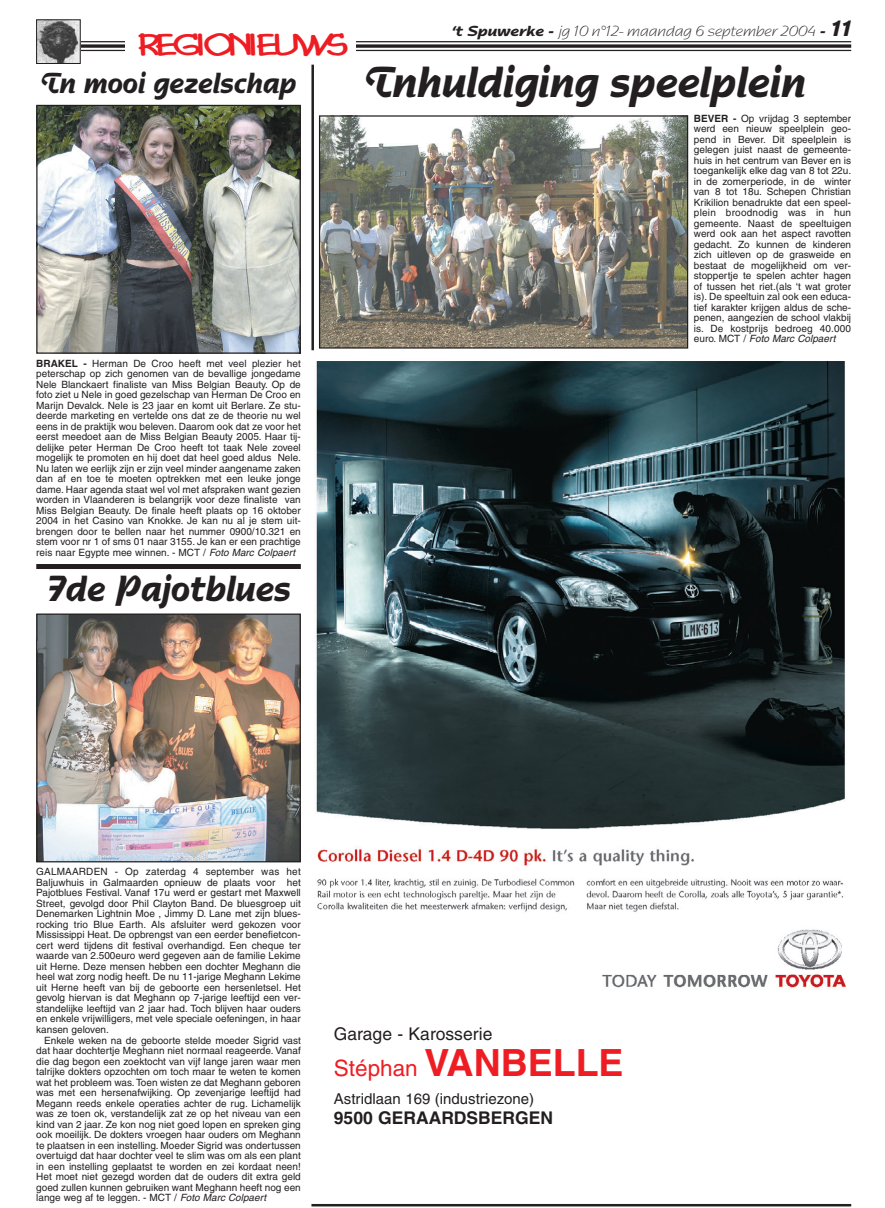
<style>
.page{position:relative;width:885px;height:1208px;background:#fff}
.page>*{position:absolute;margin:0;border:0;box-sizing:border-box;transform-origin:0 0}
.t1{font:700 45px "Nadianne";color:#231f20;scale:.85 1}
.t2{font:700 37.5px "Helvetica";color:#ee1d23}
.t3{font:700 37.5px "Nadianne";color:#231f20;scale:.85 1}
.t4{font:700 30px "Nadianne";color:#231f20;scale:.85 1}
.t5{font:30px "Cosmic";letter-spacing:-.06em;color:#ee1d23;scale:1.5 1}
.t6{font:700 17.5px "Helvetica";color:#231f20}
.t7{font:17.5px "Helvetica";color:#231f20}
.t8{font:15px "Nadianne";color:#231f20}
.t9{font:15px "Helvetica";color:#231f20}
.t10{font:10px/10.5px "Helvetica";color:#231f20;text-align:justify}
.s1{font-weight:700}
.s2{font-style:italic}
.s3{font-weight:700;font-size:22.5px}
.s4{font-weight:400;font-size:22.5px}
</style>
<div class="page">
<hr style="left:36px;top:41px;width:815px;height:1px;background:#231f20">
<svg style="left:81px;top:44px;width:770px;height:4px"></svg>
<hr style="left:36px;top:50px;width:815px;height:1px;background:#231f20">
<img style="left:38px;top:21px;width:41px;height:41px">
<div style="left:36px;top:19px;width:45px;height:45px;border:1px solid #231f20"></div>
<div style="left:125px;top:27px;width:230px;height:37px;background:#fff"></div>
<img style="left:316px;top:362px;width:531px;height:628px">
<img style="left:321px;top:117px;width:365px;height:229px">
<div style="left:319px;top:115px;width:369px;height:233px;border:1px solid #231f20"></div>
<hr style="left:311px;top:65px;width:3px;height:285px;background:#231f20">
<img style="left:38px;top:107px;width:261px;height:245px">
<div style="left:36px;top:105px;width:265px;height:249px;border:1px solid #231f20"></div>
<div style="left:36px;top:564px;width:265px;height:5px;background:#231f20"></div>
<img style="left:38px;top:615px;width:261px;height:245px">
<div style="left:36px;top:613px;width:265px;height:249px;border:1px solid #231f20"></div>
<hr style="left:311px;top:1203px;width:540px;height:3px;background:#231f20">
<h3 class="t5" style="left:136px;top:27px;width:141px">REGIONIEUWS</h3>
<h3 class="t4" style="left:41px;top:73px;width:303px">Tn mooi gezelschap</h3>
<p class="t10" style="left:36px;top:359px;width:266px"><span class="s1">BRAKEL -</span> Herman De Croo heeft met veel plezier het peterschap op zich genomen van de bevallige jongedame Nele Blanckaert finaliste van Miss Belgian Beauty. Op de foto ziet u Nele in goed gezelschap van Herman De Croo en Marijn Devalck. Nele is 23 jaar en komt uit Berlare. Ze stu&shy;deerde marketing en vertelde ons dat ze de theorie nu wel eens in de praktijk wou beleven. Daarom ook dat ze voor het eerst meedoet aan de Miss Belgian Beauty 2005. Haar tij&shy;delijke peter Herman De Croo heeft tot taak Nele zoveel mogelijk te promoten en hij doet dat heel goed aldus Nele.<br>Nu laten we eerlijk zijn er zijn veel minder aangename zaken dan af en toe te moeten optrekken met een leuke jonge dame. Haar agenda staat wel vol met afspraken want gezien worden in Vlaanderen is belangrijk voor deze finaliste van Miss Belgian Beauty. De finale heeft plaats op 16 oktober 2004 in het Casino van Knokke. Je kan nu al je stem uit&shy;brengen door te bellen naar het nummer 0900/10.321 en stem voor nr 1 of sms 01 naar 3155. Je kan er een prachtige reis naar Egypte mee winnen. - MCT / <span class="s2">Foto Marc Colpaert</span></p>
<h2 class="t3" style="left:46px;top:575px;width:289px">7de Pajotblues</h2>
<h3 class="t8" style="left:452px;top:23px;width:401px"><span class="s1">‘t Spuwerke -</span> jg 10 n°12- maandag 6 september 2004 <span class="s1">-</span> <span class="s3">11</span></h3>
<h1 class="t1" style="left:364px;top:67px;width:521px">Tnhuldiging speelplein</h1>
<p class="t10" style="left:694px;top:114px;width:159px"><span class="s1">BEVER -</span> Op vrijdag 3 september werd een nieuw speelplein geo&shy;pend in Bever. Dit speelplein is gelegen juist naast de gemeente&shy;huis in het centrum van Bever en is toegankelijk elke dag van 8 tot 22u. in de zomerperiode, in de winter van 8 tot 18u. Schepen Christian Krikilion benadrukte dat een speel&shy;plein broodnodig was in hun gemeente. Naast de speeltuigen werd ook aan het aspect ravotten gedacht. Zo kunnen de kinderen zich uitleven op de grasweide en bestaat de mogelijkheid om ver&shy;stoppertje te spelen achter hagen of tussen het riet.(als ‘t wat groter is). De speeltuin zal ook een educa&shy;tief karakter krijgen aldus de sche&shy;penen, aangezien de school vlakbij is. De kostprijs bedroeg 40.000 euro. MCT / <span class="s2">Foto Marc Colpaert</span></p>
<p class="t10" style="left:36px;top:867px;width:266px">GALMAARDEN - Op zaterdag 4 september was het Baljuwhuis in Galmaarden opnieuw de plaats voor het Pajotblues Festival. Vanaf 17u werd er gestart met Maxwell Street, gevolgd door Phil Clayton Band. De bluesgroep uit Denemarken Lightnin Moe , Jimmy D. Lane met zijn blues&shy;rocking trio Blue Earth. Als afsluiter werd gekozen voor Mississippi Heat. De opbrengst van een eerder benefietcon&shy;cert werd tijdens dit festival overhandigd. Een cheque ter waarde van 2.500euro werd gegeven aan de familie Lekime uit Herne. Deze mensen hebben een dochter Meghann die heel wat zorg nodig heeft. De nu 11-jarige Meghann Lekime uit Herne heeft van bij de geboorte een hersenletsel. Het gevolg hiervan is dat Meghann op 7-jarige leeftijd een ver&shy;standelijke leeftijd van 2 jaar had. Toch blijven haar ouders en enkele vrijwilligers, met vele speciale oefeningen, in haar kansen geloven.</p>
<p class="t10" style="left:36px;top:1035px;width:266px;text-indent:8px">Enkele weken na de geboorte stelde moeder Sigrid vast dat haar dochtertje Meghann niet normaal reageerde. Vanaf die dag begon een zoektocht van vijf lange jaren waar men talrijke dokters opzochten om toch maar te weten te komen wat het probleem was.Toen wisten ze dat Meghann geboren was met een hersenafwijking. Op zevenjarige leeftijd had Megann reeds enkele operaties achter de rug. Lichamelijk was ze toen ok, verstandelijk zat ze op het niveau van een kind van 2 jaar. Ze kon nog niet goed lopen en spreken ging ook moeilijk. De dokters vroegen haar ouders om Meghann te plaatsen in een instelling. Moeder Sigrid was ondertussen overtuigd dat haar dochter veel te slim was om als een plant in een instelling geplaatst te worden en zei kordaat neen!<br>Het moet niet gezegd worden dat de ouders dit extra geld goed zullen kunnen gebruiken want Meghann heeft nog een lange weg af te leggen. - MCT / <span class="s2">Foto Marc Colpaert</span></p>
<h3 class="t7" style="left:334px;top:1027px;width:160px">Garage - Karosserie</h3>
<h2 class="t2" style="left:334px;top:1048px;width:291px"><span class="s4">Stéphan</span> VANBELLE</h2>
<h3 class="t9" style="left:334px;top:1093px;width:202px">Astridlaan 169 (industriezone)</h3>
<h3 class="t6" style="left:334px;top:1111px;width:221px">9500 GERAARDSBERGEN</h3>
</div>
